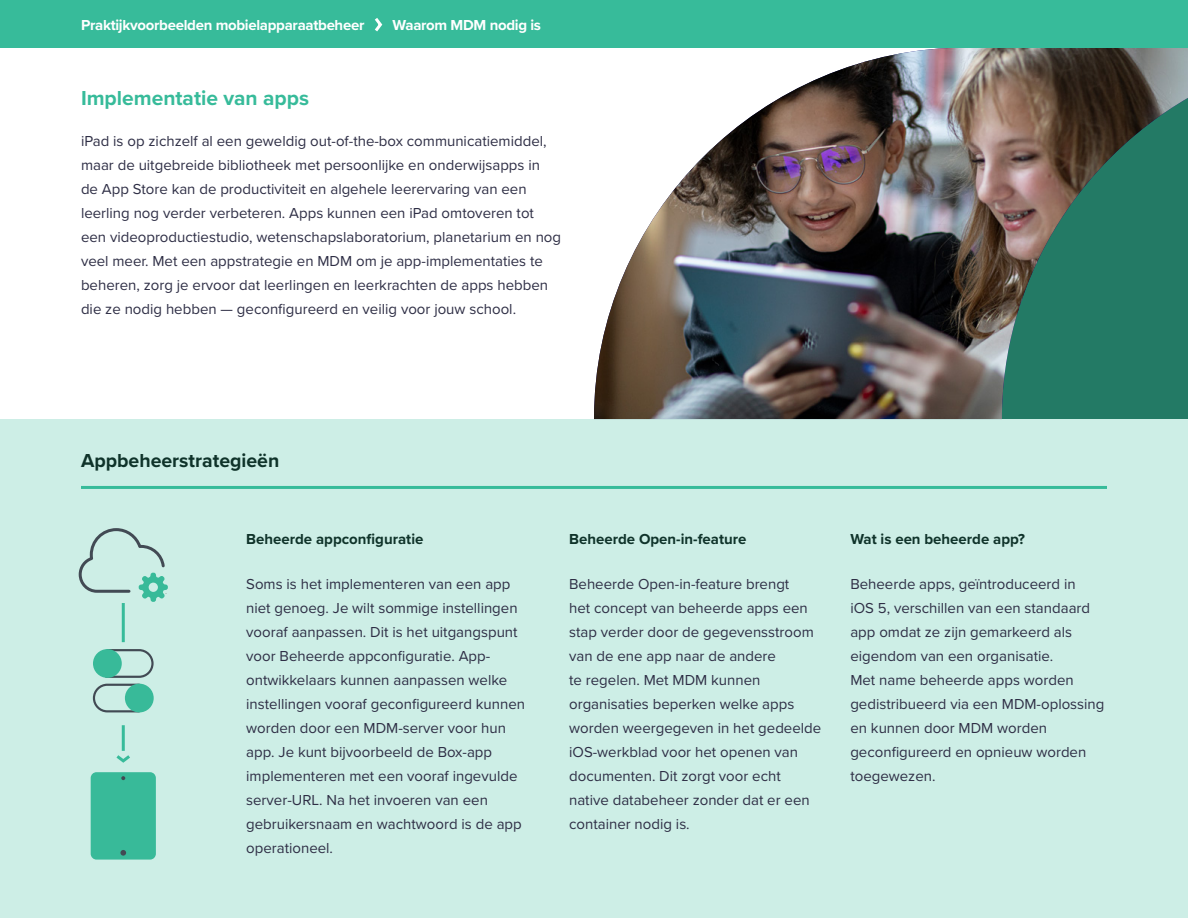
<style>
.page{position:relative;width:1188px;height:918px;background:#fff}
.page>*{position:absolute;margin:0;border:0;box-sizing:border-box;transform-origin:0 0}
.t1{font:700 21px "Proxima Nova";color:#37bb9a}
.t2{font:700 19.5px "Proxima Nova";color:#0f332a}
.t3{font:15px/24px "Proxima Nova";color:#2e2e45}
.t4{font:700 15px "Proxima Nova";color:#0f332a}
.t5{font:700 15px "Proxima Nova";letter-spacing:-.02em;color:#fff}
</style>
<div class="page">
<div style="left:0;top:419px;width:1188px;height:499px;background:#cdeee6"></div>
<img style="left:594px;top:48px;width:594px;height:371px">
<hr style="left:81px;top:486px;width:1026px;height:3px;background:#37bb9a">
<div style="left:0;top:0;width:1188px;height:48px;background:#37bb9a"></div>
<svg style="left:375px;top:18px;width:8px;height:14px"></svg>
<div style="left:91px;top:772px;width:65px;height:88px;background:#38ba99;border-radius:6px"></div>
<svg style="left:120px;top:850px;width:6px;height:6px"></svg>
<svg style="left:121px;top:776px;width:4px;height:4px"></svg>
<hr style="left:122px;top:603px;width:3px;height:39px;background:#37bb9a">
<hr style="left:122px;top:725px;width:3px;height:26px;background:#37bb9a">
<svg style="left:116px;top:755px;width:14px;height:8px"></svg>
<svg style="left:78px;top:528px;width:90px;height:74px"></svg>
<svg style="left:92px;top:649px;width:62px;height:64px"></svg>
<div style="left:125px;top:684px;width:29px;height:28px;background:#38ba99;border-radius:50%"></div>
<div style="left:93px;top:649px;width:29px;height:29px;background:#38ba99;border-radius:50%"></div>
<p class="t5" style="left:81px;top:14px;width:285px">Praktijkvoorbeelden mobielapparaatbeheer</p>
<p class="t5" style="left:393px;top:14px;width:150px">Waarom MDM nodig is</p>
<h1 class="t1" style="left:81px;top:82px;width:230px">Implementatie van apps</h1>
<p class="t3" style="left:81px;top:128px;width:482px">iPad is op zichzelf al een geweldig out-of-the-box communicatiemiddel, maar de uitgebreide bibliotheek met persoonlijke en onderwijsapps in<br>de App Store kan de productiviteit en algehele leerervaring van een leerling nog verder verbeteren. Apps kunnen een iPad omtoveren tot een videoproductiestudio, wetenschapslaboratorium, planetarium en nog veel meer. Met een appstrategie en MDM om je app-implementaties te beheren, zorg je ervoor dat leerlingen en leerkrachten de apps hebben die ze nodig hebben — geconfigureerd en veilig voor jouw school.</p>
<h2 class="t2" style="left:81px;top:446px;width:200px">Appbeheerstrategieën</h2>
<p class="t4" style="left:246px;top:528px;width:179px">Beheerde appconfiguratie</p>
<p class="t3" style="left:246px;top:571px;width:280px">Soms is het implementeren van een app niet genoeg. Je wilt sommige instellingen vooraf aanpassen. Dit is het uitgangspunt voor Beheerde appconfiguratie. App&shy;ontwikkelaars kunnen aanpassen welke instellingen vooraf geconfigureerd kunnen worden door een MDM-server voor hun app. Je kunt bijvoorbeeld de Box-app implementeren met een vooraf ingevulde server-URL. Na het invoeren van een gebruikersnaam en wachtwoord is de app operationeel.</p>
<p class="t4" style="left:569px;top:528px;width:179px">Beheerde Open-in-feature</p>
<p class="t3" style="left:569px;top:571px;width:254px">Beheerde Open-in-feature brengt<br>het concept van beheerde apps een stap verder door de gegevensstroom van de ene app naar de andere<br>te regelen. Met MDM kunnen organisaties beperken welke apps worden weergegeven in het gedeelde iOS-werkblad voor het openen van documenten. Dit zorgt voor echt native databeheer zonder dat er een container nodig is.</p>
<p class="t4" style="left:850px;top:528px;width:176px">Wat is een beheerde app?</p>
<p class="t3" style="left:850px;top:571px;width:256px">Beheerde apps, geïntroduceerd in<br>iOS 5, verschillen van een standaard app omdat ze zijn gemarkeerd als eigendom van een organisatie.<br>Met name beheerde apps worden gedistribueerd via een MDM-oplossing en kunnen door MDM worden geconfigureerd en opnieuw worden toegewezen.</p>
</div>
